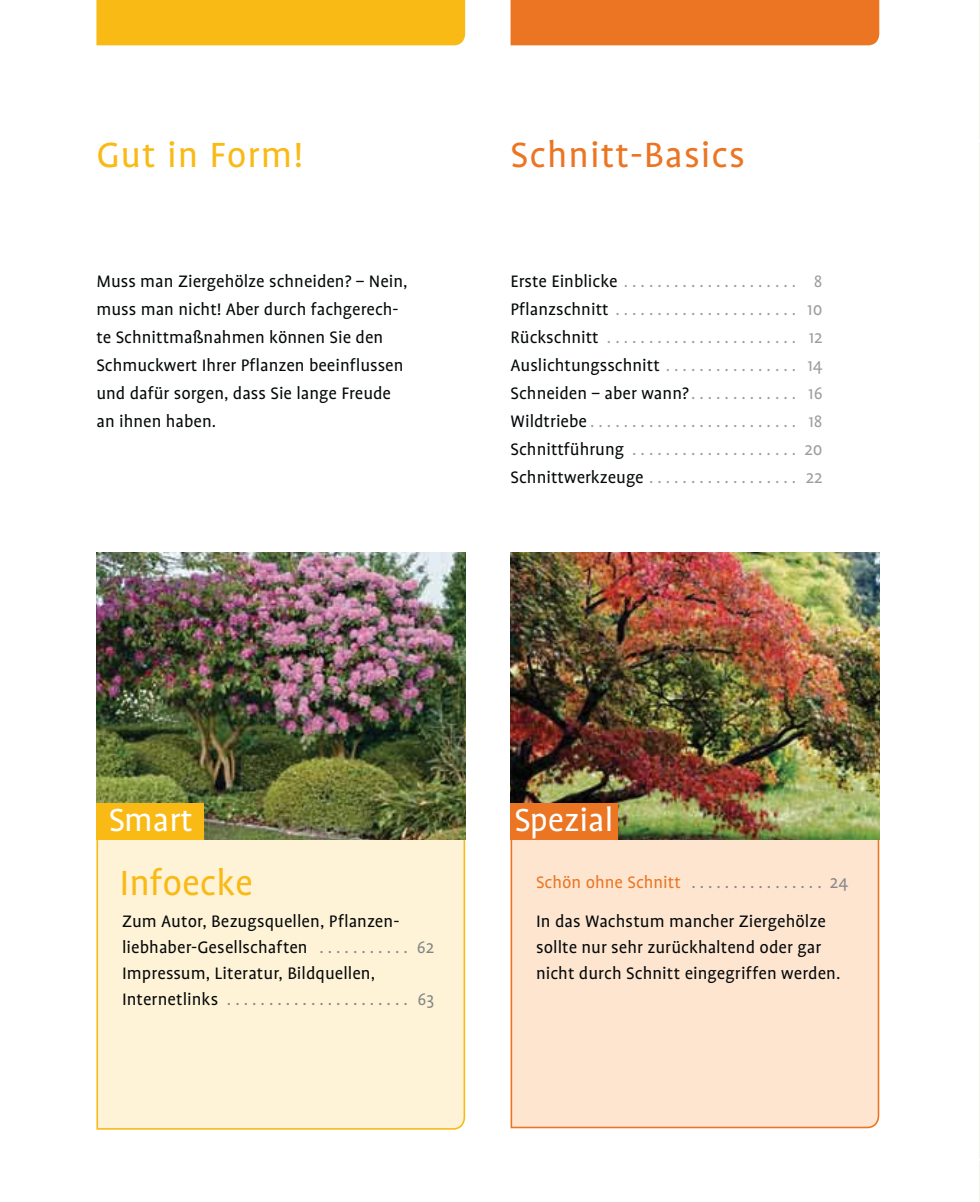
<style>
.page{position:relative;width:980px;height:1202px;background:#fff}
.page>*{position:absolute;margin:0;border:0;box-sizing:border-box;transform-origin:0 0}
.t1{font:40px "UV Profile";letter-spacing:.025em;color:#eb7523}
.t2{font:40px "UV Profile";letter-spacing:.025em;color:#f9ba16}
.t3{font:40px "UV Profile";color:#f9ba16}
.t4{font:36.4px "UV Profile";color:#fff}
.t5{font:19px/28px "UV Profile";color:#040809}
.t6{font:19px/28px "UV Profile";color:#9c9d9f;text-align:justify}
.s1{color:#040809}
.s2{color:#eb7523}
.s3{color:#87888a}
.s4{color:#848789}
</style>
<div class="page">
<div style="left:96px;top:831px;width:370px;height:299px;background:#fff3d7"></div>
<div style="left:510px;top:831px;width:370px;height:298px;background:#fde5d0"></div>
<div style="left:96px;top:0;width:369px;height:45px;background:#f9ba16"></div>
<div style="left:510px;top:0;width:369px;height:45px;background:#eb7523"></div>
<img style="left:510px;top:552px;width:369px;height:288px">
<div style="left:510px;top:803px;width:108px;height:37px;background:#eb7523"></div>
<img style="left:96px;top:552px;width:369px;height:288px">
<div style="left:96px;top:803px;width:108px;height:37px;background:#f9ba16"></div>
<h1 class="t2" style="left:96px;top:139px;width:208px">Gut in Form!</h1>
<p class="t5" style="left:96px;top:269px;width:312px">Muss man Ziergehölze schneiden? – Nein, muss man nicht! Aber durch fachgerech&shy;te Schnittmaßnahmen können Sie den Schmuckwert Ihrer Pflanzen beeinflussen und dafür sorgen, dass Sie lange Freude an ihnen haben.</p>
<h1 class="t1" style="left:510px;top:139px;width:236px">Schnitt-Basics</h1>
<p class="t6" style="left:510px;top:269px;width:313px"><span class="s1">Erste Einblicke</span> ..................... 8<br><span class="s1">Pflanzschnitt</span> ...................... 10<br><span class="s1">Rückschnitt</span> . . . . . . . . . . . . . . . . . . . . . . . 12<br><span class="s1">Auslichtungsschnitt</span> . . . . . . . . . . . . . . . . 14<br><span class="s1">Schneiden – aber wann?</span>. . . . . . . . . . . . . 16<br><span class="s1">Wildtriebe</span>......................... 18<br><span class="s1">Schnittführung</span> .................... 20<br><span class="s1">Schnittwerkzeuge</span> .................. 22</p>
<h2 class="t4" style="left:109px;top:805px;width:86px">Smart</h2>
<h2 class="t4" style="left:514px;top:805px;width:100px">Spezial</h2>
<p class="t5" style="left:536px;top:864px;width:313px;line-height:38.8px"><span class="s2">Schön ohne Schnitt</span> <span class="s3">................ 24<br></span>In das Wachstum mancher Ziergehölze</p>
<p class="t5" style="left:536px;top:935px;width:306px;line-height:26px">sollte nur sehr zurückhaltend oder gar nicht durch Schnitt eingegriffen werden.</p>
<h1 class="t3" style="left:119px;top:867px;width:135px">Infoecke</h1>
<p class="t5" style="left:122px;top:909px;width:313px;line-height:26px">Zum Autor, Bezugsquellen, Pflanzen&shy;liebhaber-Gesellschaften <span class="s4">. . . . . . . . . . . 62<br></span>Impressum, Literatur, Bildquellen, Internetlinks <span class="s4">...................... 63</span></p>
</div>
